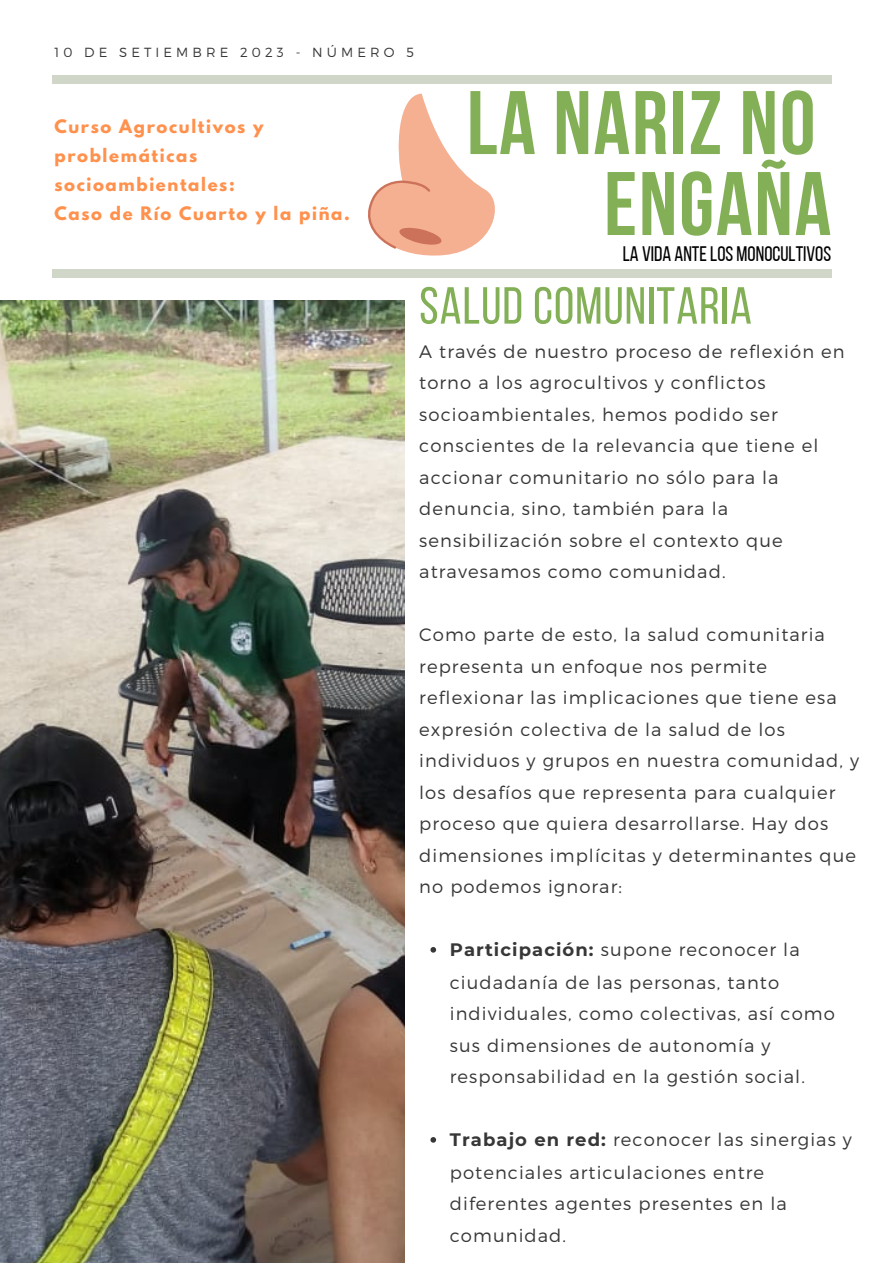
<style>
.page{position:relative;width:893px;height:1264px;background:#fff}
.page>*{position:absolute;margin:0;border:0;box-sizing:border-box;transform-origin:0 0}
.t1{font:700 89.85px "Bebas Neue";letter-spacing:.02em;color:#83b056}
.t2{font:52.05px "Bebas Neue";letter-spacing:.02em;color:#83b056}
.t3{font:21px "Bebas Neue";color:#000}
.t4{font:300 18px/31.5px "Montserrat";letter-spacing:.06em;color:#383637}
.t5{font:700 16.5px/29.2px "League Spartan";letter-spacing:.1em;color:#ff914d}
.t6{font:300 13.2px "Montserrat";letter-spacing:.31em;color:#383637}
.s1{font-weight:700}
</style>
<div class="page">
<svg style="left:368px;top:94px;width:127px;height:162px"></svg>
<img style="left:0;top:300px;width:404px;height:962px">
<div style="left:52px;top:75px;width:779px;height:9px;background:#d0d7c9"></div>
<div style="left:52px;top:269px;width:779px;height:9px;background:#d0d7c9"></div>
<svg style="left:430px;top:947px;width:6px;height:5px"></svg>
<svg style="left:430px;top:1137px;width:6px;height:5px"></svg>
<p class="t6" style="left:54px;top:43px;width:361px">10 DE SETIEMBRE 2023 - NÚMERO 5</p>
<p class="t5" style="left:54px;top:113px;width:211px">Curso Agrocultivos y problemáticas socioambientales:</p>
<p class="t5" style="left:54px;top:201px;width:297px">Caso de Río Cuarto y la piña.</p>
<p class="t1" style="left:467px;top:87px;width:350px">LA NARIZ NO</p>
<p class="t1" style="left:604px;top:168px;width:229px">ENGAÑA</p>
<p class="t3" style="left:622px;top:245px;width:210px">LA VIDA ANTELOS MONOCULTIVOS</p>
<p class="t2" style="left:419px;top:284px;width:334px">SALUD COMUNITARIA</p>
<p class="t4" style="left:419px;top:334px;width:427px">A través de nuestro proceso de reflexión en torno a los agrocultivos y conflictos socioambientales, hemos podido ser conscientes de la relevancia que tiene el accionar comunitario no sólo para la denuncia, sino, también para la sensibilización sobre el contexto que atravesamos como comunidad.</p>
<p class="t4" style="left:419px;top:618px;width:441px">Como parte de esto, la salud comunitaria representa un enfoque nos permite reflexionar las implicaciones que tiene esa expresión colectiva de la salud de los individuos y grupos en nuestra comunidad, y los desafíos que representa para cualquier proceso que quiera desarrollarse. Hay dos dimensiones implícitas y determinantes que no podemos ignorar:</p>
<p class="t4" style="left:450px;top:932px;width:386px"><span class="s1">Participación:</span> supone reconocer la ciudadanía de las personas, tanto individuales, como colectivas, así como sus dimensiones de autonomía y responsabilidad en la gestión social.</p>
<p class="t4" style="left:450px;top:1122px;width:403px"><span class="s1">Trabajo en red:</span> reconocer las sinergias y potenciales articulaciones entre diferentes agentes presentes en la comunidad.</p>
</div>
